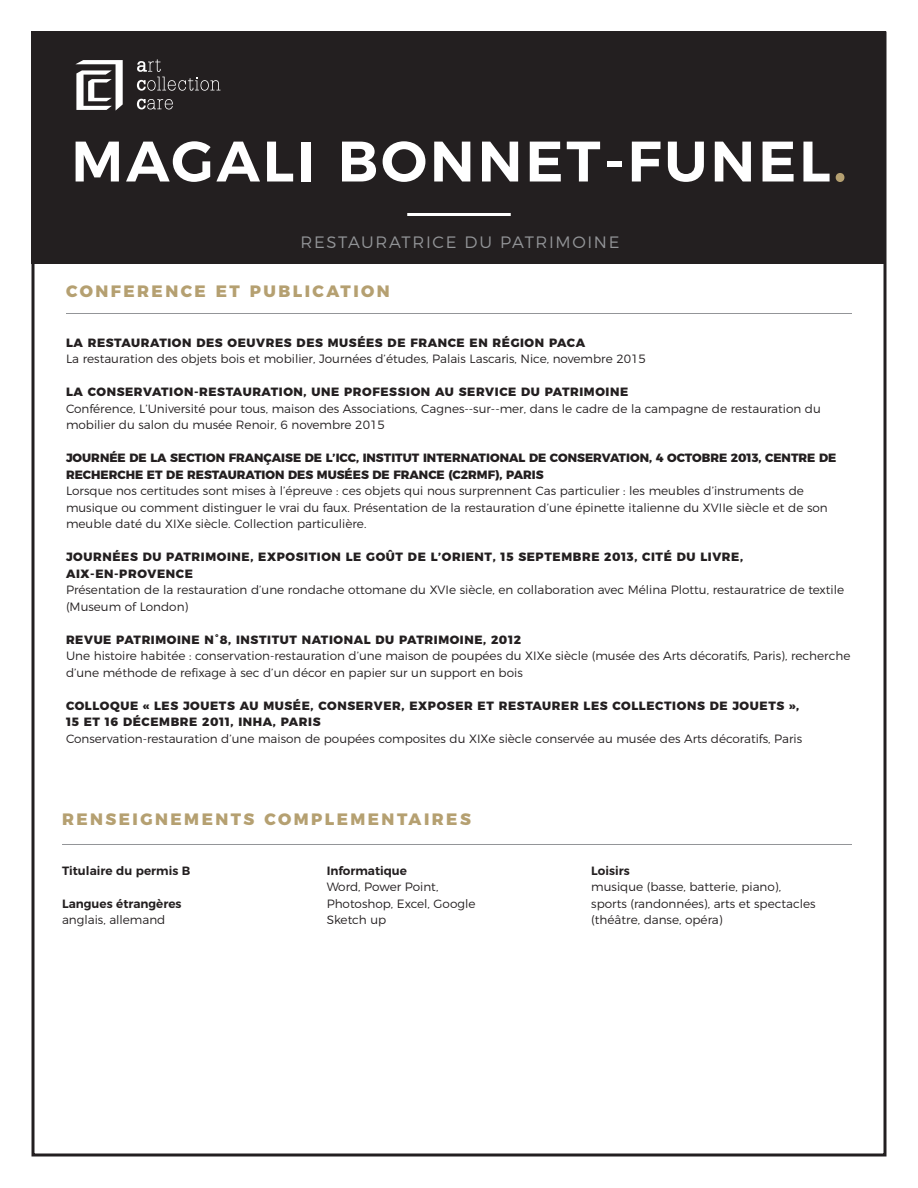
<style>
.page{position:relative;width:918px;height:1188px;background:#fff}
.page>*{position:absolute;margin:0;border:0;box-sizing:border-box;transform-origin:0 0}
.t1{font:600 57px "Montserrat";letter-spacing:.05em;color:#fff}
.Sous-titre_de_sectio{font:800 16.5px "Montserrat";letter-spacing:.15em;color:#b5a071}
.t2{font:300 16.5px "Montserrat";letter-spacing:.1em;color:#939598}
.Corps_de_texte{font:300 12px/16.5px "Montserrat";color:#231f20}
.Titre_de_section_de{font:800 12px "Montserrat";letter-spacing:.05em;color:#231f20}
.Titre_de_section_de-2{font:800 12px/16.5px "Montserrat";color:#231f20}
.Corps_de_texte-2{font:600 12px/16.5px "Montserrat";color:#231f20}
.s1{color:#b5a071}
.s2{font-weight:300}
.s3{font-weight:600}
</style>
<div class="page">
<div style="left:32px;top:32px;width:854px;height:232px;background:#231f20"></div>
<hr style="left:407px;top:213px;width:104px;height:3px;background:#fff">
<svg style="left:75px;top:60px;width:48px;height:51px"></svg>
<svg style="left:137px;top:59px;width:84px;height:32px"></svg>
<svg style="left:137px;top:99px;width:36px;height:11px"></svg>
<hr style="left:62px;top:844px;width:790px;height:1px;background:#939598">
<hr style="left:66px;top:313px;width:786px;height:1px;background:#939598">
<h1 class="t1" style="left:71px;top:115px;width:777px">MAGALI BONNET‐FUNEL<span class="s1">.</span></h1>
<h2 class="t2" style="left:301px;top:229px;width:320px">RESTAURATRICE DU PATRIMOINE</h2>
<p class="Sous-titre_de_sectio" style="left:66px;top:277px;width:325px">CONFERENCE ET PUBLICATION</p>
<p class="Titre_de_section_de" style="left:66px;top:332px;width:521px">LA RESTAURATION DES OEUVRES DES MUSÉES DE FRANCE EN RÉGION PACA</p>
<p class="Corps_de_texte" style="left:66px;top:349px;width:581px">La restauration des objets bois et mobilier, Journées d’études, Palais Lascaris, Nice, novembre 2015</p>
<p class="Titre_de_section_de" style="left:66px;top:382px;width:564px">LA CONSERVATION-RESTAURATION, UNE PROFESSION AU SERVICE DU PATRIMOINE</p>
<p class="Corps_de_texte" style="left:66px;top:399px;width:756px">Conférence, L’Université pour tous, maison des Associations, Cagnes-‐sur-‐mer, dans le cadre de la campagne de restauration du mobilier du salon du musée Renoir, 6 novembre 2015</p>
<p class="Titre_de_section_de-2" style="left:66px;top:449px;width:772px">JOURNÉE DE LA SECTION FRANÇAISE DE L’ICC, INSTITUT INTERNATIONAL DE CONSERVATION, 4 OCTOBRE 2013, CENTRE DE<br>RECHERCHE ET DE RESTAURATION DES MUSÉES DE FRANCE (C2RMF), PARIS</p>
<p class="Corps_de_texte" style="left:66px;top:481px;width:763px">Lorsque nos certitudes sont mises à l’épreuve : ces objets qui nous surprennent Cas particulier : les meubles d’instruments de musique ou comment distinguer le vrai du faux. Présentation de la restauration d’une épinette italienne du XVIIe siècle et de son meuble daté du XIXe siècle. Collection particulière.</p>
<p class="Titre_de_section_de" style="left:66px;top:547px;width:679px">JOURNÉES DU PATRIMOINE, EXPOSITION LE GOÛT DE L’ORIENT, 15 SEPTEMBRE 2013, CITÉ DU LIVRE,</p>
<p class="Titre_de_section_de" style="left:66px;top:563px;width:128px">AIX-EN-PROVENCE</p>
<p class="Corps_de_texte" style="left:66px;top:580px;width:780px">Présentation de la restauration d’une rondache ottomane du XVIe siècle, en collaboration avec Mélina Plottu, restauratrice de textile (Museum of London)</p>
<p class="Titre_de_section_de" style="left:66px;top:629px;width:457px">REVUE PATRIMOINE N°8, INSTITUT NATIONAL DU PATRIMOINE, 2012</p>
<p class="Corps_de_texte" style="left:66px;top:646px;width:786px">Une histoire habitée : conservation-restauration d’une maison de poupées du XIXe siècle (musée des Arts décoratifs, Paris), recherche d’une méthode de refixage à sec d’un décor en papier sur un support en bois</p>
<p class="Titre_de_section_de" style="left:66px;top:695px;width:735px">COLLOQUE « LES JOUETS AU MUSÉE, CONSERVER, EXPOSER ET RESTAURER LES COLLECTIONS DE JOUETS »,</p>
<p class="Titre_de_section_de" style="left:66px;top:712px;width:256px">15 ET 16 DÉCEMBRE 2011, INHA, PARIS</p>
<p class="Corps_de_texte" style="left:66px;top:729px;width:738px">Conservation-restauration d’une maison de poupées composites du XIXe siècle conservée au musée des Arts décoratifs, Paris</p>
<p class="Sous-titre_de_sectio" style="left:62px;top:805px;width:410px">RENSEIGNEMENTS COMPLEMENTAIRES</p>
<p class="Corps_de_texte-2" style="left:62px;top:861px;width:130px">Titulaire du permis B</p>
<p class="Corps_de_texte-2" style="left:62px;top:894px;width:121px">Langues étrangères <span class="s2">anglais, allemand</span></p>
<p class="Corps_de_texte" style="left:327px;top:861px;width:113px"><span class="s3">Informatique<br></span>Word, Power Point,</p>
<p class="Corps_de_texte" style="left:327px;top:894px;width:150px">Photoshop, Excel, Google</p>
<p class="Corps_de_texte" style="left:327px;top:910px;width:61px">Sketch up</p>
<p class="Corps_de_texte" style="left:591px;top:861px;width:226px"><span class="s3">Loisirs<br></span>musique (basse, batterie, piano), sports (randonnées), arts et spectacles (théâtre, danse, opéra)</p>
</div>
